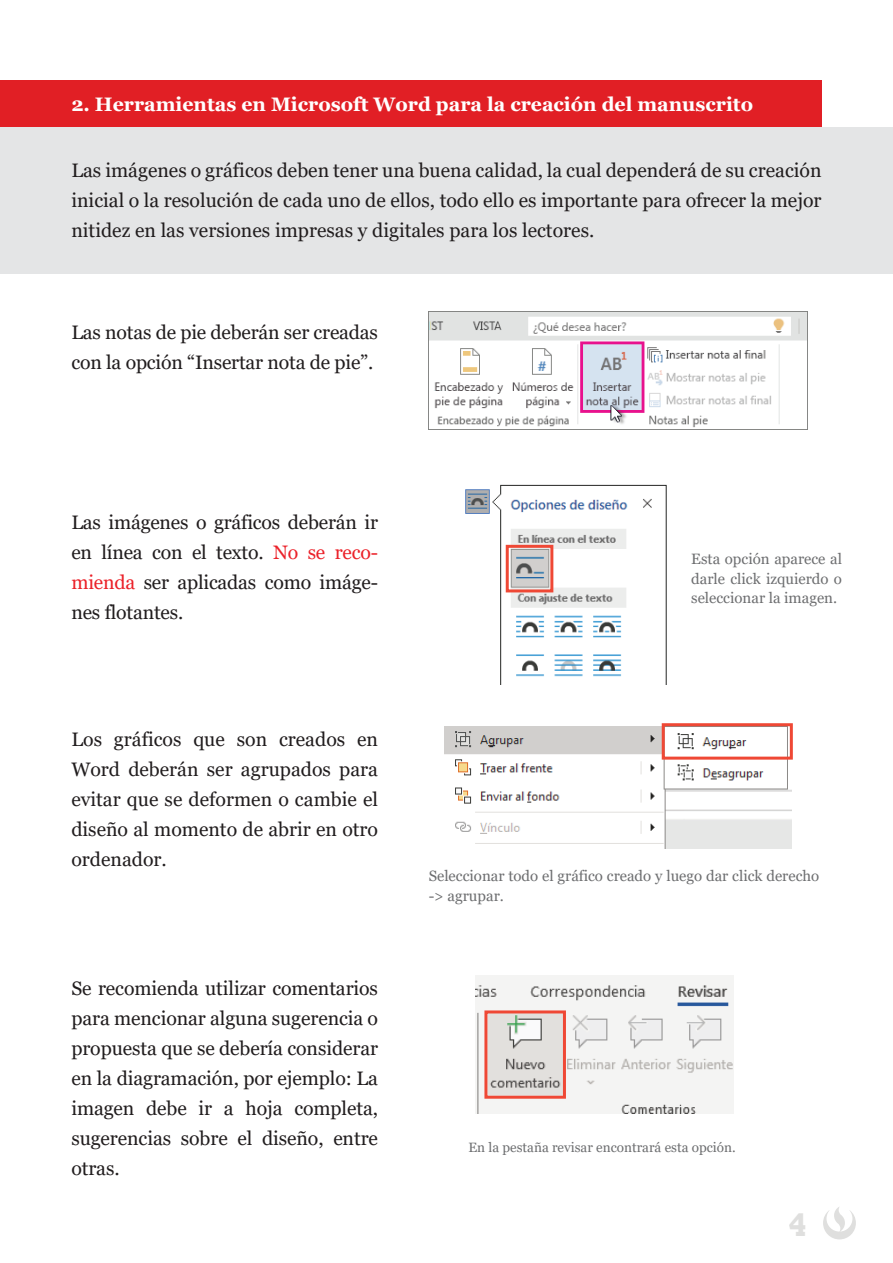
<style>
.page{position:relative;width:893px;height:1263px;background:#fff}
.page>*{position:absolute;margin:0;border:0;box-sizing:border-box;transform-origin:0 0}
.t1{font:700 33px "Rockwell";color:#dfdfde}
.t2{font:19.5px/30px "Georgia";letter-spacing:-.005em;color:#211d1e;text-align:justify}
.t3{font:700 19.5px "Georgia";color:#fff}
.t4{font:15px/19.5px "Georgia";color:#6d6e70}
.t5{font:13.5px "Georgia";color:#6d6e70}
.s1{color:#eb2129}
</style>
<div class="page">
<div style="left:0;top:81px;width:822px;height:46px;background:#e11f25"></div>
<img style="left:429px;top:311px;width:378px;height:117px">
<img style="left:465px;top:484px;width:202px;height:201px">
<div style="left:506px;top:545px;width:47px;height:47px;border:3px solid #ef4835"></div>
<svg style="left:823px;top:1207px;width:33px;height:32px"></svg>
<img style="left:444px;top:726px;width:347px;height:122px">
<div style="left:662px;top:723px;width:131px;height:37px;border:3px solid #ef4835"></div>
<img style="left:476px;top:975px;width:257px;height:138px">
<div style="left:484px;top:1010px;width:82px;height:89px;border:3px solid #ef4835"></div>
<div style="left:0;top:127px;width:893px;height:146px;background:#e4e5e6"></div>
<p class="t3" style="left:71px;top:92px;width:683px">2. Herramientas en Microsoft Word para la creación del manuscrito</p>
<p class="t2" style="left:71px;top:155px;width:752px">Las imágenes o gráficos deben tener una buena calidad, la cual dependerá de su creación inicial o la resolución de cada uno de ellos, todo ello es importante para ofrecer la mejor nitidez en las versiones impresas y digitales para los lectores.</p>
<p class="t2" style="left:71px;top:317px;width:308px">Las notas de pie deberán ser creadas con la opción “Insertar nota de pie”.</p>
<p class="t2" style="left:71px;top:507px;width:308px">Las imágenes o gráficos deberán ir en línea con el texto. <span class="s1">No se reco&shy;mienda</span> ser aplicadas como imáge&shy;nes flotantes.</p>
<p class="t2" style="left:71px;top:724px;width:308px">Los gráficos que son creados en Word deberán ser agrupados para evitar que se deformen o cambie el diseño al momento de abrir en otro ordenador.</p>
<p class="t2" style="left:71px;top:974px;width:308px">Se recomienda utilizar comentarios para mencionar alguna sugerencia o propuesta que se debería considerar en la diagramación, por ejemplo: La imagen debe ir a hoja completa, sugerencias sobre el diseño, entre otras.</p>
<p class="t4" style="left:691px;top:550px;width:152px;text-align:justify">Esta opción aparece al darle click izquierdo o seleccionar la imagen.</p>
<p class="t4" style="left:429px;top:867px;width:392px">Seleccionar todo el gráfico creado y luego dar click derecho -&gt; agrupar.</p>
<p class="t5" style="left:468px;top:1139px;width:269px">En la pestaña revisar encontrará esta opción.</p>
<h1 class="t1" style="left:788px;top:1204px;width:20px">4</h1>
</div>
